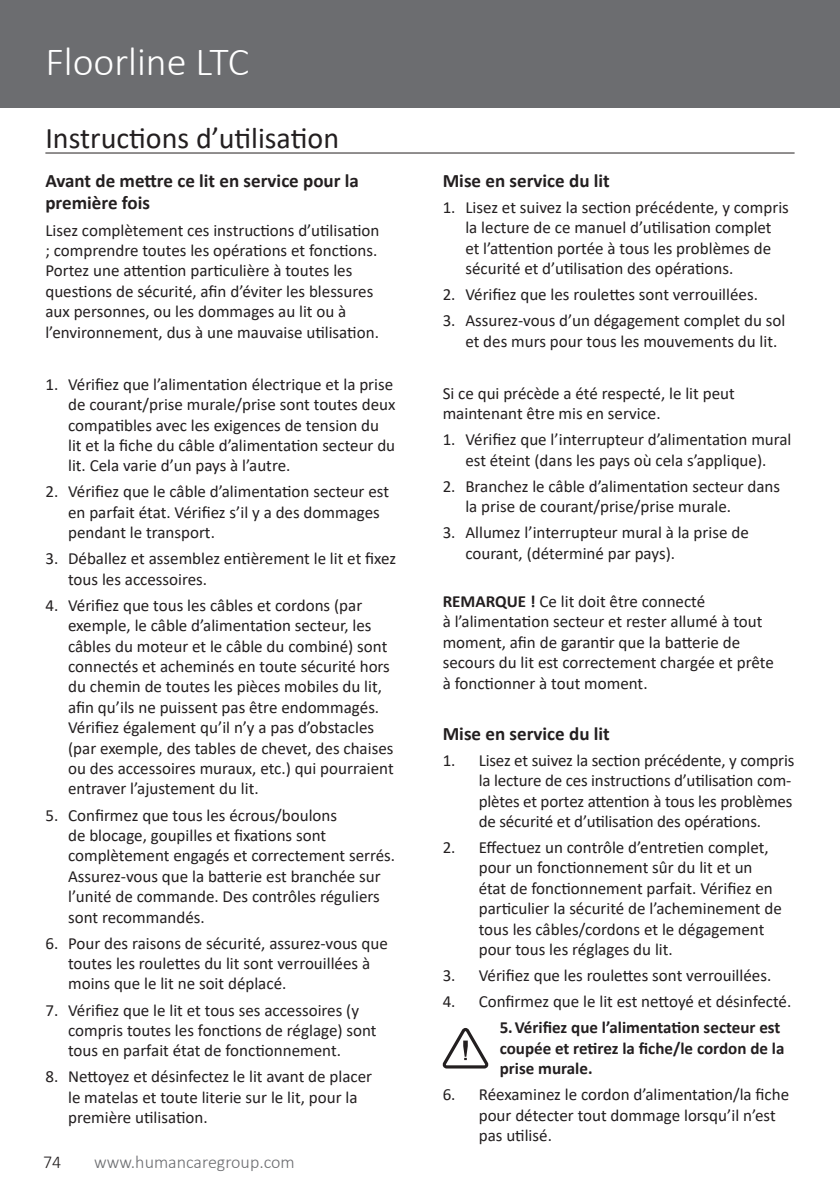
<style>
.page{position:relative;width:840px;height:1191px;background:#fff}
.page>*{position:absolute;margin:0;border:0;box-sizing:border-box;transform-origin:0 0}
.t1{font:300 40px "Calibri";color:#fff}
.t2{font:30px "Calibri";color:#231f20}
.t3{font:700 19px/22.8px "Calibri";color:#231f20}
.t4{font:300 18px "Calibri";color:#6c6d70}
.t5{font:300 18px "Calibri";color:#231f20}
.t6{font:17px/20.4px "Calibri";color:#231f20}
.t7{font:700 17px/20.4px "Calibri";color:#231f20}
.s1{font-weight:700}
</style>
<div class="page">
<div style="left:0;top:0;width:839px;height:108px;background:#6c6d70"></div>
<hr style="left:45px;top:152px;width:749px;height:1px;background:#231f20">
<svg style="left:442px;top:1028px;width:46px;height:40px"></svg>
<h1 class="t1" style="left:45px;top:37px;width:205px">Floorline LTC</h1>
<h2 class="t2" style="left:45px;top:117px;width:295px">Instructions d’utilisation</h2>
<p class="t3" style="left:45px;top:169px;width:315px">Avant de mettre ce lit en service pour la première fois</p>
<p class="t6" style="left:45px;top:219px;width:335px">Lisez complètement ces instructions d’utilisation ; comprendre toutes les opérations et fonctions.<br>Portez une attention particulière à toutes les questions de sécurité, afin d’éviter les blessures aux personnes, ou les dommages au lit ou à l’environnement, dus à une mauvaise utilisation.</p>
<p class="t6" style="left:68px;top:373px;width:329px;text-indent:-23px">1. Vérifiez que l’alimentation électrique et la prise de courant/prise murale/prise sont toutes deux compatibles avec les exigences de tension du lit et la fiche du câble d’alimentation secteur du lit. Cela varie d’un pays à l’autre.</p>
<p class="t6" style="left:68px;top:481px;width:322px;text-indent:-23px">2. Vérifiez que le câble d’alimentation secteur est en parfait état. Vérifiez s’il y a des dommages pendant le transport.</p>
<p class="t6" style="left:68px;top:548px;width:329px;text-indent:-23px">3. Déballez et assemblez entièrement le lit et fixez tous les accessoires.</p>
<p class="t6" style="left:68px;top:594px;width:327px;text-indent:-23px">4. Vérifiez que tous les câbles et cordons (par exemple, le câble d’alimentation secteur, les câbles du moteur et le câble du combiné) sont connectés et acheminés en toute sécurité hors du chemin de toutes les pièces mobiles du lit, afin qu’ils ne puissent pas être endommagés.<br>Vérifiez également qu’il n’y a pas d’obstacles (par exemple, des tables de chevet, des chaises ou des accessoires muraux, etc.) qui pourraient entraver l’ajustement du lit.</p>
<p class="t6" style="left:68px;top:804px;width:328px;text-indent:-23px">5. Confirmez que tous les écrous/boulons<br>de blocage, goupilles et fixations sont complètement engagés et correctement serrés.<br>Assurez-vous que la batterie est branchée sur l’unité de commande. Des contrôles réguliers sont recommandés.</p>
<p class="t6" style="left:68px;top:932px;width:321px;text-indent:-23px">6. Pour des raisons de sécurité, assurez-vous que toutes les roulettes du lit sont verrouillées à moins que le lit ne soit déplacé.</p>
<p class="t6" style="left:68px;top:999px;width:310px;text-indent:-23px">7. Vérifiez que le lit et tous ses accessoires (y compris toutes les fonctions de réglage) sont tous en parfait état de fonctionnement.</p>
<p class="t6" style="left:68px;top:1066px;width:305px;text-indent:-23px">8. Nettoyez et désinfectez le lit avant de placer le matelas et toute literie sur le lit, pour la première utilisation.</p>
<p class="t5" style="left:43px;top:1151px;width:20px">74</p>
<p class="t4" style="left:94px;top:1151px;width:202px">www.humancaregroup.com</p>
<p class="t3" style="left:442px;top:169px;width:168px">Mise en service du lit</p>
<p class="t6" style="left:465px;top:196px;width:325px;text-indent:-23px">1. Lisez et suivez la section précédente, y compris la lecture de ce manuel d’utilisation complet et l’attention portée à tous les problèmes de sécurité et d’utilisation des opérations.</p>
<p class="t6" style="left:442px;top:284px;width:316px">2. Vérifiez que les roulettes sont verrouillées.</p>
<p class="t6" style="left:465px;top:310px;width:321px;text-indent:-23px">3. Assurez-vous d’un dégagement complet du sol et des murs pour tous les mouvements du lit.</p>
<p class="t6" style="left:442px;top:382px;width:293px">Si ce qui précède a été respecté, le lit peut maintenant être mis en service.</p>
<p class="t6" style="left:442px;top:429px;width:350px;text-align:center">1. Vérifiez que l’interrupteur d’alimentation mural est éteint (dans les pays où cela s’applique).</p>
<p class="t6" style="left:465px;top:475px;width:316px;text-indent:-23px">2. Branchez le câble d’alimentation secteur dans la prise de courant/prise/prise murale.</p>
<p class="t6" style="left:465px;top:522px;width:285px;text-indent:-23px">3. Allumez l’interrupteur mural à la prise de courant, (déterminé par pays).</p>
<p class="t6" style="left:442px;top:591px;width:332px"><span class="s1">REMARQUE !</span> Ce lit doit être connecté<br>à l’alimentation secteur et rester allumé à tout moment, afin de garantir que la batterie de secours du lit est correctement chargée et prête à fonctionner à tout moment.</p>
<p class="t3" style="left:442px;top:721px;width:168px">Mise en service du lit</p>
<p class="t6" style="left:478px;top:749px;width:317px;text-indent:-36px">1. Lisez et suivez la section précédente, y compris la lecture de ces instructions d’utilisation com&shy;plètes et portez attention à tous les problèmes de sécurité et d’utilisation des opérations.</p>
<p class="t6" style="left:478px;top:836px;width:304px;text-indent:-36px">2. Effectuez un contrôle d’entretien complet, pour un fonctionnement sûr du lit et un état de fonctionnement parfait. Vérifiez en particulier la sécurité de l’acheminement de tous les câbles/cordons et le dégagement pour tous les réglages du lit.</p>
<p class="t6" style="left:442px;top:965px;width:330px">3. Vérifiez que les roulettes sont verrouillées.</p>
<p class="t6" style="left:442px;top:991px;width:350px">4. Confirmez que le lit est nettoyé et désinfecté.</p>
<p class="t7" style="left:499px;top:1017px;width:286px">5.Vérifiez que l’alimentation secteur est coupée et retirez la fiche/le cordon de la prise murale.</p>
<p class="t6" style="left:478px;top:1084px;width:312px;text-indent:-36px">6. Réexaminez le cordon d’alimentation/la fiche pour détecter tout dommage lorsqu’il n’est pas utilisé.</p>
</div>
